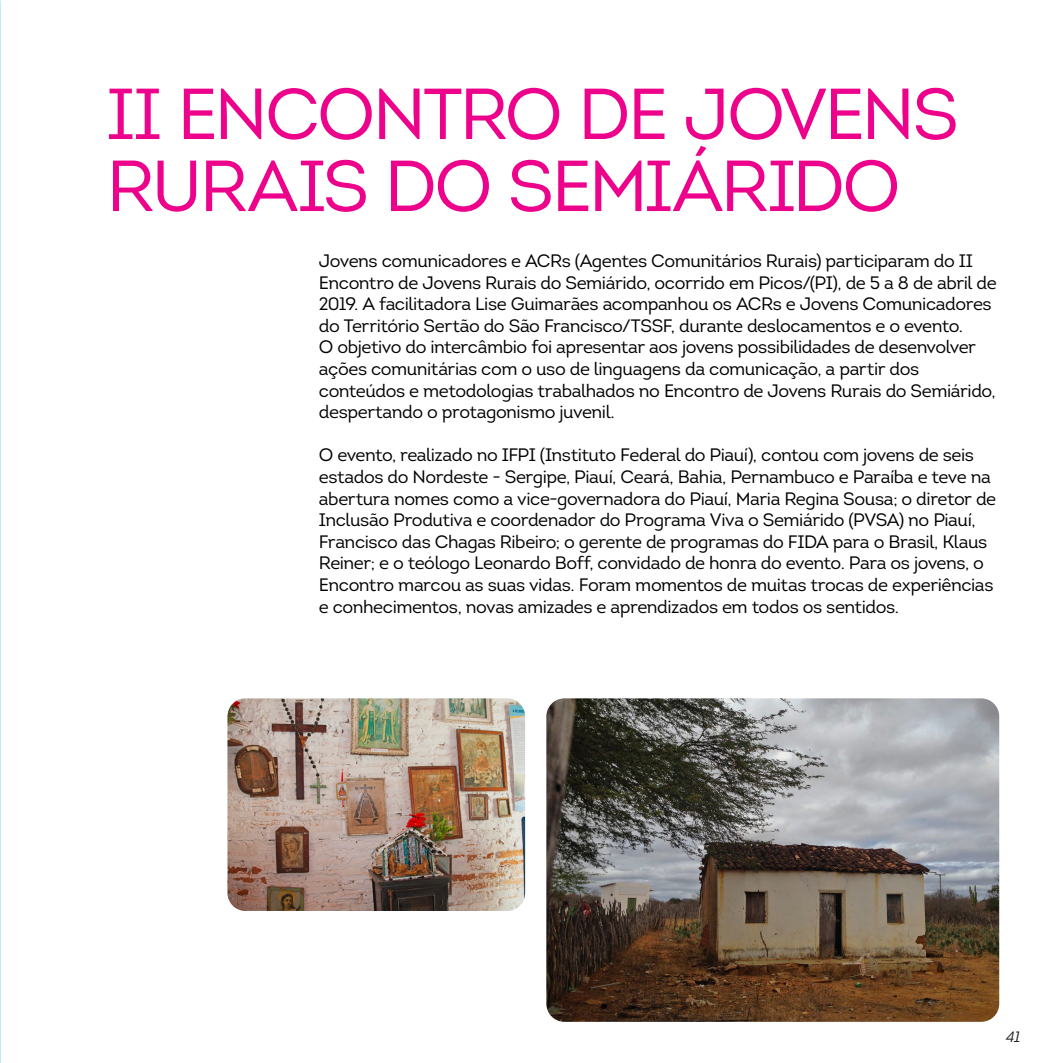
<style>
.page{position:relative;width:1063px;height:1063px;background:#fff}
.page>*{position:absolute;margin:0;border:0;box-sizing:border-box;transform-origin:0 0}
.t1{font:72px/72px "Intro";letter-spacing:-.04em;color:#ed028c}
.t2{font:18px/21.6px "Intro";letter-spacing:-.025em;color:#000}
.t3{font:italic 15px "Intro";color:#231f20}
</style>
<div class="page">
<img style="left:0;top:0;width:1px;height:1063px">
<img style="left:546px;top:698px;width:453px;height:324px">
<img style="left:227px;top:698px;width:298px;height:213px">
<p class="t1" style="left:106px;top:78px;width:854px">II ENCONTRO DE JOVENS<br>RURAIS DO SEMIÁRIDO</p>
<p class="t2" style="left:319px;top:250px;width:679px">Jovens comunicadores e ACRs (Agentes Comunitários Rurais) participaram do II Encontro de Jovens Rurais do Semiárido, ocorrido em Picos/(PI), de 5 a 8 de abril de 2019. A facilitadora Lise Guimarães acompanhou os ACRs e Jovens Comunicadores do Território Sertão do São Francisco/TSSF, durante deslocamentos e o evento.<br>O objetivo do intercâmbio foi apresentar aos jovens possibilidades de desenvolver ações comunitárias com o uso de linguagens da comunicação, a partir dos conteúdos e metodologias trabalhados no Encontro de Jovens Rurais do Semiárido, despertando o protagonismo juvenil.</p>
<p class="t2" style="left:319px;top:445px;width:679px">O evento, realizado no IFPI (Instituto Federal do Piauí), contou com jovens de seis estados do Nordeste - Sergipe, Piauí, Ceará, Bahia, Pernambuco e Paraíba e teve na abertura nomes como a vice-governadora do Piauí, Maria Regina Sousa; o diretor de Inclusão Produtiva e coordenador do Programa Viva o Semiárido (PVSA) no Piauí, Francisco das Chagas Ribeiro; o gerente de programas do FIDA para o Brasil, Klaus Reiner; e o teólogo Leonardo Boff, convidado de honra do evento. Para os jovens, o Encontro marcou as suas vidas. Foram momentos de muitas trocas de experiências e conhecimentos, novas amizades e aprendizados em todos os sentidos.</p>
<p class="t3" style="left:1006px;top:1027px;width:16px">41</p>
</div>
